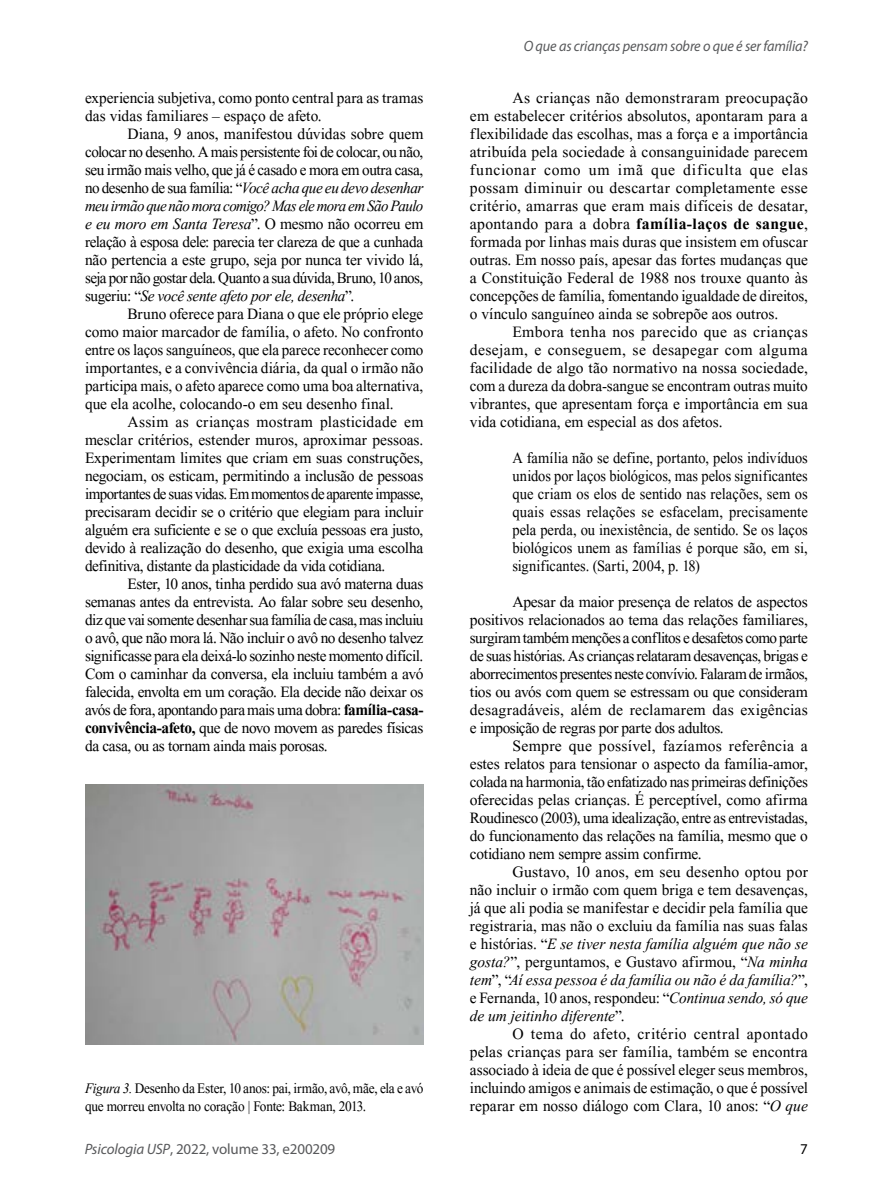
<style>
.page{position:relative;width:893px;height:1191px;background:#fff}
.page>*{position:absolute;margin:0;border:0;box-sizing:border-box;transform-origin:0 0}
.t1{font:19.5px/18px "Aparajita";letter-spacing:-.005em;color:#000;text-align:justify}
.t2{font:19.5px/18px "Aparajita";letter-spacing:-.005em;color:#000;text-align:justify;scale:.92 1}
.t3{font:18px/18px "Aparajita";letter-spacing:-.015em;color:#000;scale:.92 1}
.t4{font:italic 15px "Myriad Pro";letter-spacing:-.01em;color:#58595b;scale:.95 1}
.t5{font:15px "Myriad Pro";letter-spacing:-.01em;color:#58595b}
.t6{font:15px "Myriad Pro";color:#000}
.s1{font-style:italic}
.s2{font-weight:700}
</style>
<div class="page">
<img style="left:85px;top:784px;width:338px;height:260px">
<p class="t1" style="left:85px;top:90px;width:340px">experiencia subjetiva, como ponto central para as tramas das vidas familiares – espaço de afeto.</p>
<p class="t1" style="left:85px;top:126px;width:340px;text-indent:43px">Diana, 9 anos, manifestou dúvidas sobre quem colocar no desenho. A mais persistente foi de colocar, ou não, seu irmão mais velho, que já é casado e mora em outra casa, no desenho de sua família: “<span class="s1">Você acha que eu devo desenhar meu irmão que não mora comigo? Mas ele mora em São Paulo e eu moro em Santa Teresa</span>”. O mesmo não ocorreu em relação à esposa dele: parecia ter clareza de que a cunhada não pertencia a este grupo, seja por nunca ter vivido lá, seja por não gostar dela.Quanto a sua dúvida, Bruno, 10 anos, sugeriu: “<span class="s1">Se você sente afeto por ele, desenha</span>”.</p>
<p class="t1" style="left:85px;top:306px;width:340px;text-indent:43px">Bruno oferece para Diana o que ele próprio elege como maior marcador de família, o afeto. No confronto entre os laços sanguíneos, que ela parece reconhecer como importantes, e a convivência diária, da qual o irmão não participa mais, o afeto aparece como uma boa alternativa, que ela acolhe, colocando-o em seu desenho final.</p>
<p class="t1" style="left:85px;top:414px;width:340px;text-indent:43px">Assim as crianças mostram plasticidade em mesclar critérios, estender muros, aproximar pessoas.<br>Experimentam limites que criam em suas construções, negociam, os esticam, permitindo a inclusão de pessoas importantes de suas vidas. Em momentos de aparente impasse, precisaram decidir se o critério que elegiam para incluir alguém era suficiente e se o que excluía pessoas era justo, devido à realização do desenho, que exigia uma escolha definitiva, distante da plasticidade da vida cotidiana.</p>
<p class="t1" style="left:85px;top:576px;width:340px;text-indent:43px">Ester, 10 anos, tinha perdido sua avó materna duas semanas antes da entrevista. Ao falar sobre seu desenho, diz que vai somente desenhar sua família de casa, mas incluiu o avô, que não mora lá. Não incluir o avô no desenho talvez significasse para ela deixá-lo sozinho neste momento difícil.<br>Com o caminhar da conversa, ela incluiu também a avó falecida, envolta em um coração. Ela decide não deixar os avós de fora, apontando para mais uma dobra: <span class="s2">família-casa&shy;convivência-afeto,</span> que de novo movem as paredes físicas da casa, ou as tornam ainda mais porosas.</p>
<p class="t3" style="left:85px;top:1080px;width:369px"><span class="s1">Figura 3.</span> Desenho da Ester, 10 anos: pai, irmão, avô, mãe, ela e avó que morreu envolta no coração | Fonte: Bakman, 2013.</p>
<p class="t5" style="left:85px;top:1139px;width:252px"><span class="s1">Psicologia USP</span>, 2022, volume 33, e200209</p>
<p class="t4" style="left:524px;top:36px;width:301px">O que as crianças pensam sobre o que é ser família?</p>
<p class="t1" style="left:470px;top:90px;width:340px;text-indent:43px">As crianças não demonstraram preocupação em estabelecer critérios absolutos, apontaram para a flexibilidade das escolhas, mas a força e a importância atribuída pela sociedade à consanguinidade parecem funcionar como um imã que dificulta que elas possam diminuir ou descartar completamente esse critério, amarras que eram mais difíceis de desatar, apontando para a dobra <span class="s2">família-laços de sangue</span>, formada por linhas mais duras que insistem em ofuscar outras. Em nosso país, apesar das fortes mudanças que a Constituição Federal de 1988 nos trouxe quanto às concepções de família, fomentando igualdade de direitos, o vínculo sanguíneo ainda se sobrepõe aos outros.</p>
<p class="t1" style="left:470px;top:324px;width:340px;text-indent:43px">Embora tenha nos parecido que as crianças desejam, e conseguem, se desapegar com alguma facilidade de algo tão normativo na nossa sociedade, com a dureza da dobra-sangue se encontram outras muito vibrantes, que apresentam força e importância em sua vida cotidiana, em especial as dos afetos.</p>
<p class="t2" style="left:512px;top:450px;width:323px">A família não se define, portanto, pelos indivíduos unidos por laços biológicos, mas pelos significantes que criam os elos de sentido nas relações, sem os quais essas relações se esfacelam, precisamente pela perda, ou inexistência, de sentido. Se os laços biológicos unem as famílias é porque são, em si, significantes. (Sarti, 2004, p. 18)</p>
<p class="t1" style="left:470px;top:594px;width:340px;text-indent:43px">Apesar da maior presença de relatos de aspectos positivos relacionados ao tema das relações familiares, surgiram também menções a conflitos e desafetos como parte de suas histórias. As crianças relataram desavenças, brigas e aborrecimentos presentes neste convívio. Falaram de irmãos, tios ou avós com quem se estressam ou que consideram desagradáveis, além de reclamarem das exigências e imposição de regras por parte dos adultos.</p>
<p class="t1" style="left:470px;top:738px;width:340px;text-indent:43px">Sempre que possível, fazíamos referência a estes relatos para tensionar o aspecto da família-amor, colada na harmonia, tão enfatizado nas primeiras definições oferecidas pelas crianças. É perceptível, como afirma Roudinesco (2003), uma idealização, entre as entrevistadas, do funcionamento das relações na família, mesmo que o cotidiano nem sempre assim confirme.</p>
<p class="t1" style="left:470px;top:864px;width:340px;text-indent:43px">Gustavo, 10 anos, em seu desenho optou por não incluir o irmão com quem briga e tem desavenças, já que ali podia se manifestar e decidir pela família que registraria, mas não o excluiu da família nas suas falas e histórias. “<span class="s1">E se tiver nesta família alguém que não se gosta?</span>”, perguntamos, e Gustavo afirmou, “<span class="s1">Na minha tem</span>”, “<span class="s1">Aí essa pessoa é da família ou não é da família?</span>”, e Fernanda, 10 anos, respondeu: “<span class="s1">Continua sendo, só que de um jeitinho diferente</span>”.</p>
<p class="t1" style="left:470px;top:1026px;width:340px;text-indent:43px">O tema do afeto, critério central apontado pelas crianças para ser família, também se encontra associado à ideia de que é possível eleger seus membros, incluindo amigos e animais de estimação, o que é possível reparar em nosso diálogo com Clara, 10 anos: “<span class="s1">O que</span></p>
<p class="t6" style="left:800px;top:1139px;width:9px">7</p>
</div>
